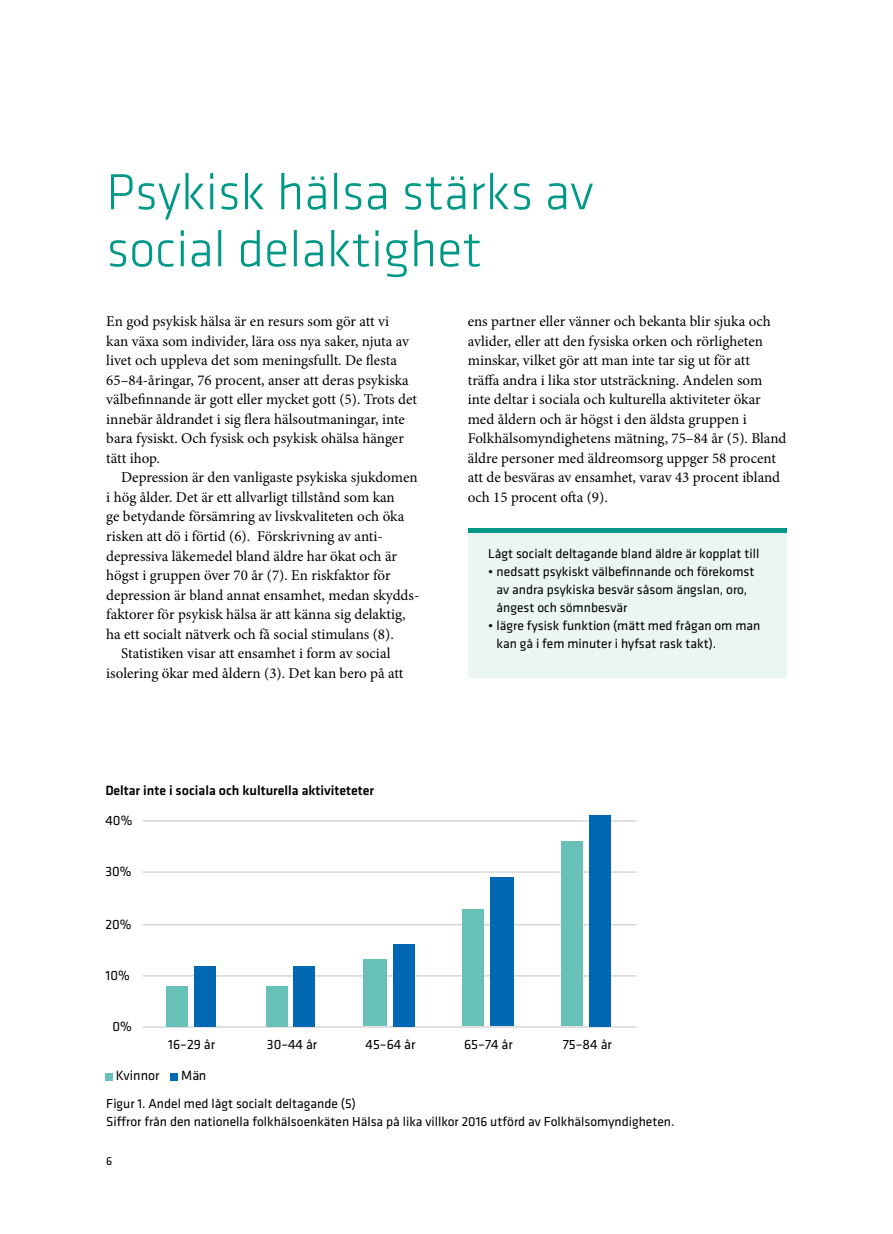
<style>
.page{position:relative;width:893px;height:1234px;background:#fff}
.page>*{position:absolute;margin:0;border:0;box-sizing:border-box;transform-origin:0 0}
.t1{font:300 52.5px/57px "Klavika Basic";color:#009987}
.t2{font:15px/19.5px "Minion Pro";color:#000}
.t3{font:13.95px "Klavika Basic";color:#000}
.t4{font:500 13.95px "Klavika Basic";color:#000}
.t5{font:13.5px/18px "Klavika Basic";color:#000}
.t6{font:12px "Klavika Basic";color:#000}
</style>
<div class="page">
<div style="left:468px;top:528px;width:319px;height:149px;background:#ebf5f4"></div>
<div style="left:170px;top:1072px;width:8px;height:8px;background:#0067b2"></div>
<div style="left:105px;top:1072px;width:8px;height:8px;background:#67c1b7"></div>
<hr style="left:143px;top:1025px;width:493px;height:2px;background:#d8d8d8">
<hr style="left:468px;top:528px;width:319px;height:4px;background:#009987">
<hr style="left:143px;top:820px;width:493px;height:1px;background:#d8d8d8">
<hr style="left:143px;top:871px;width:493px;height:1px;background:#d8d8d8">
<hr style="left:143px;top:923px;width:493px;height:2px;background:#d8d8d8">
<hr style="left:143px;top:974px;width:493px;height:2px;background:#d8d8d8">
<div style="left:561px;top:841px;width:22px;height:184px;background:#67c1b7"></div>
<div style="left:462px;top:909px;width:22px;height:116px;background:#67c1b7"></div>
<div style="left:363px;top:959px;width:23px;height:66px;background:#67c1b7"></div>
<div style="left:266px;top:985px;width:21px;height:40px;background:#67c1b7"></div>
<div style="left:167px;top:985px;width:21px;height:40px;background:#67c1b7"></div>
<div style="left:589px;top:815px;width:22px;height:210px;background:#0067b2"></div>
<div style="left:490px;top:877px;width:23px;height:148px;background:#0067b2"></div>
<div style="left:393px;top:943px;width:21px;height:82px;background:#0067b2"></div>
<div style="left:294px;top:965px;width:21px;height:60px;background:#0067b2"></div>
<div style="left:195px;top:965px;width:21px;height:60px;background:#0067b2"></div>
<p class="t1" style="left:106px;top:163px;width:489px">Psykisk hälsa stärks av social delaktighet</p>
<p class="t2" style="left:106px;top:312px;width:312px">En god psykisk hälsa är en resurs som gör att vi<br>kan växa som individer, lära oss nya saker, njuta av livet och uppleva det som meningsfullt. De festa 65–84-åringar, 76 procent, anser att deras psykiska välbefnnande är gott eller mycket gott (5). Trots det innebär åldrandet i sig fera hälsoutmaningar, inte bara fysiskt. Och fysisk och psykisk ohälsa hänger tätt ihop.</p>
<p class="t2" style="left:106px;top:468px;width:315px;text-indent:15px">Depression är den vanligaste psykiska sjukdomen i hög ålder. Det är ett allvarligt tillstånd som kan<br>ge betydande försämring av livskvaliteten och öka risken att dö i förtid (6). Förskrivning av anti&shy;depressiva läkemedel bland äldre har ökat och är högst i gruppen över 70 år (7). En riskfaktor för depression är bland annat ensamhet, medan skydds&shy;faktorer för psykisk hälsa är att känna sig delaktig, ha ett socialt nätverk och få social stimulans (8).</p>
<p class="t2" style="left:106px;top:643px;width:299px;text-align:center">Statistiken visar att ensamhet i form av social isolering ökar med åldern (3). Det kan bero på att</p>
<p class="t2" style="left:468px;top:312px;width:320px">ens partner eller vänner och bekanta blir sjuka och avlider, eller att den fysiska orken och rörligheten minskar, vilket gör att man inte tar sig ut för att<br>träfa andra i lika stor utsträckning. Andelen som inte deltar i sociala och kulturella aktiviteter ökar med åldern och är högst i den äldsta gruppen i Folkhälsomyndighetens mätning, 75–84 år (5). Bland äldre personer med äldreomsorg uppger 58 procent att de besväras av ensamhet, varav 43 procent ibland och 15 procent ofa (9).</p>
<p class="t5" style="left:488px;top:544px;width:273px">Lågt socialt deltagande bland äldre är kopplat till</p>
<p class="t5" style="left:497px;top:562px;width:259px;text-indent:-9px">• nedsatt psykiskt välbefnnande och förekomst av andra psykiska besvär såsom ängslan, oro, ångest och sömnbesvär</p>
<p class="t5" style="left:497px;top:616px;width:265px;text-indent:-9px">• lägre fysisk funktion (mätt med frågan om man kan gå i fem minuter i hyfsat rask takt).</p>
<p class="t4" style="left:105px;top:781px;width:270px">Deltar inte i sociala och kulturella aktiviteteter</p>
<p class="t3" style="left:105px;top:810px;width:28px">40%</p>
<p class="t3" style="left:105px;top:862px;width:28px">30%</p>
<p class="t3" style="left:105px;top:914px;width:28px">20%</p>
<p class="t3" style="left:105px;top:965px;width:26px">10%</p>
<p class="t3" style="left:113px;top:1016px;width:21px">0%</p>
<p class="t3" style="left:168px;top:1035px;width:48px">16–29 år</p>
<p class="t3" style="left:267px;top:1035px;width:52px">30–44 år</p>
<p class="t3" style="left:366px;top:1035px;width:51px">45–64 år</p>
<p class="t3" style="left:464px;top:1035px;width:50px">65–74 år</p>
<p class="t3" style="left:563px;top:1035px;width:51px">75–84 år</p>
<p class="t3" style="left:116px;top:1066px;width:45px">Kvinnor</p>
<p class="t3" style="left:181px;top:1066px;width:26px">Män</p>
<p class="t5" style="left:106px;top:1094px;width:251px">Figur 1. Andel med lågt socialt deltagande (5)</p>
<p class="t5" style="left:106px;top:1112px;width:570px">Sifror från den nationella folkhälsoenkäten Hälsa på lika villkor 2016 utförd av Folkhälsomyndigheten.</p>
<p class="t6" style="left:106px;top:1153px;width:8px">6</p>
</div>
